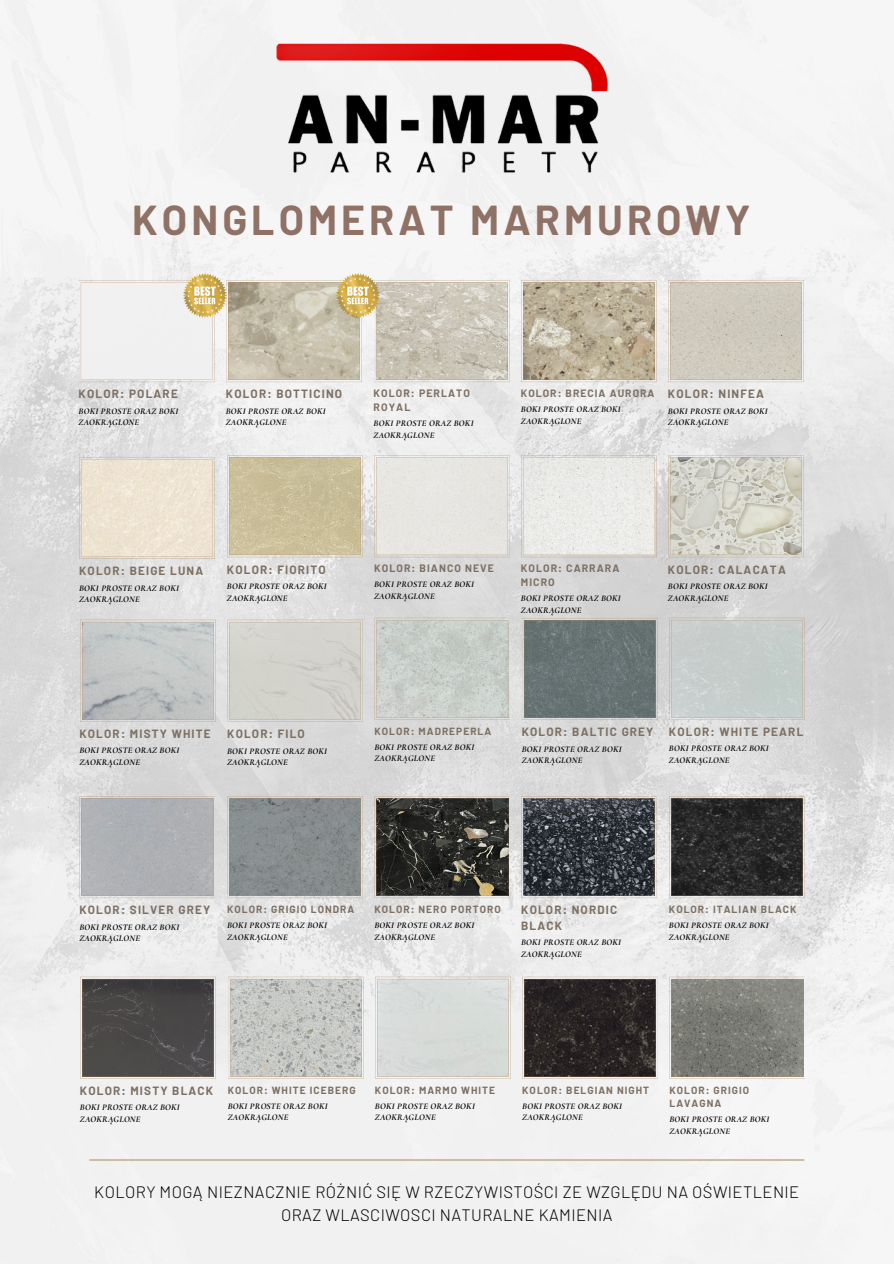
<style>
.page{position:relative;width:894px;height:1264px;background:#fff}
.page>*{position:absolute;margin:0;border:0;box-sizing:border-box;transform-origin:0 0}
.t1{font:700 40.8px "Barlow";letter-spacing:.1em;color:#8f7166}
.t2{font:300 16.5px/22.5px "Barlow";letter-spacing:.025em;color:#000;text-align:center}
.t3{font:700 11.7px/15.6px "Barlow";letter-spacing:.1em;color:#7d7064}
.t4{font:700 10.5px/14px "Barlow";letter-spacing:.1em;color:#7d7064}
.t5{font:700 10.35px "Barlow";letter-spacing:.1em;color:#7d7064}
.t6{font:700 10.2px/13.6px "Barlow";letter-spacing:.1em;color:#7d7064}
.t7{font:italic 700 8.85px/11.7px "Cormorant Garamond";letter-spacing:.025em;color:#000}
</style>
<div class="page">
<img style="left:0;top:0;width:893px;height:1263px">
<hr style="left:89px;top:1159px;width:715px;height:1px;background:#b3916b">
<img style="left:266px;top:37px;width:349px;height:146px">
<svg style="left:521px;top:280px;width:135px;height:102px;background:#bcb19b"></svg>
<svg style="left:373px;top:280px;width:136px;height:102px;background:#cdc7ba"></svg>
<svg style="left:226px;top:280px;width:135px;height:102px;background:#c6bfab"></svg>
<div style="left:79px;top:280px;width:135px;height:102px;background:#f0f0f0"></div>
<img style="left:184px;top:274px;width:42px;height:44px">
<svg style="left:669px;top:796px;width:135px;height:102px;background:#353534"></svg>
<svg style="left:667px;top:455px;width:136px;height:102px;background:#d0cfc4"></svg>
<svg style="left:521px;top:455px;width:135px;height:102px;background:#e8e8e5"></svg>
<svg style="left:227px;top:619px;width:136px;height:102px;background:#d2d1ca"></svg>
<svg style="left:227px;top:796px;width:136px;height:102px;background:#8a9090"></svg>
<svg style="left:669px;top:618px;width:135px;height:101px;background:#c7cdcb"></svg>
<svg style="left:79px;top:457px;width:136px;height:102px;background:#ece2d1"></svg>
<svg style="left:521px;top:796px;width:136px;height:102px;background:#464b50"></svg>
<svg style="left:374px;top:618px;width:136px;height:101px;background:#c8cdc8"></svg>
<svg style="left:79px;top:796px;width:136px;height:102px;background:#b0b2b5"></svg>
<img style="left:336px;top:274px;width:43px;height:44px">
<svg style="left:667px;top:280px;width:136px;height:102px;background:#cfcabd"></svg>
<svg style="left:374px;top:796px;width:136px;height:102px;background:#403f3b"></svg>
<svg style="left:521px;top:618px;width:136px;height:101px;background:#6e7978"></svg>
<svg style="left:374px;top:455px;width:136px;height:102px;background:#e5e3df"></svg>
<svg style="left:227px;top:455px;width:136px;height:102px;background:#cac09d"></svg>
<svg style="left:80px;top:619px;width:136px;height:102px;background:#c2c5c4"></svg>
<svg style="left:669px;top:976px;width:136px;height:102px;background:#85857e"></svg>
<svg style="left:228px;top:976px;width:135px;height:102px;background:#c4c5c2"></svg>
<svg style="left:80px;top:976px;width:136px;height:102px;background:#545251"></svg>
<svg style="left:375px;top:976px;width:135px;height:102px;background:#d8dbd8"></svg>
<svg style="left:522px;top:976px;width:136px;height:102px;background:#393333"></svg>
<p class="t1" style="left:132px;top:194px;width:619px">KONGLOMERAT MARMUROWY</p>
<h3 class="t3" style="left:79px;top:386px;width:101px">KOLOR: POLARE</h3>
<p class="t7" style="left:79px;top:405px;width:101px">BOKI PROSTE ORAZ BOKI<br>ZAOKRĄGLONE</p>
<h3 class="t3" style="left:226px;top:386px;width:118px">KOLOR: BOTTICINO</h3>
<p class="t7" style="left:226px;top:405px;width:101px">BOKI PROSTE ORAZ BOKI<br>ZAOKRĄGLONE</p>
<p class="t4" style="left:373px;top:386px;width:98px">KOLOR: PERLATO<br>ROYAL</p>
<p class="t7" style="left:373px;top:418px;width:101px">BOKI PROSTE ORAZ BOKI<br>ZAOKRĄGLONE</p>
<p class="t5" style="left:520px;top:387px;width:135px">KOLOR: BRECIA AURORA</p>
<p class="t7" style="left:520px;top:403px;width:101px">BOKI PROSTE ORAZ BOKI<br>ZAOKRĄGLONE</p>
<h3 class="t3" style="left:667px;top:386px;width:98px">KOLOR: NINFEA</h3>
<p class="t7" style="left:667px;top:405px;width:101px">BOKI PROSTE ORAZ BOKI<br>ZAOKRĄGLONE</p>
<h3 class="t3" style="left:79px;top:562px;width:126px">KOLOR: BEIGE LUNA</h3>
<p class="t7" style="left:79px;top:582px;width:101px">BOKI PROSTE ORAZ BOKI<br>ZAOKRĄGLONE</p>
<h3 class="t3" style="left:227px;top:561px;width:100px">KOLOR: FIORITO</h3>
<p class="t7" style="left:227px;top:580px;width:101px">BOKI PROSTE ORAZ BOKI<br>ZAOKRĄGLONE</p>
<p class="t3" style="left:79px;top:725px;width:133px">KOLOR: MISTY WHITE</p>
<p class="t7" style="left:79px;top:744px;width:101px">BOKI PROSTE ORAZ BOKI<br>ZAOKRĄGLONE</p>
<p class="t3" style="left:227px;top:725px;width:79px">KOLOR: FILO</p>
<p class="t7" style="left:227px;top:745px;width:101px">BOKI PROSTE ORAZ BOKI<br>ZAOKRĄGLONE</p>
<p class="t4" style="left:374px;top:561px;width:121px">KOLOR: BIANCO NEVE</p>
<p class="t7" style="left:374px;top:579px;width:101px">BOKI PROSTE ORAZ BOKI<br>ZAOKRĄGLONE</p>
<p class="t4" style="left:520px;top:561px;width:100px">KOLOR: CARRARA<br>MICRO</p>
<p class="t7" style="left:520px;top:593px;width:101px">BOKI PROSTE ORAZ BOKI<br>ZAOKRĄGLONE</p>
<h3 class="t3" style="left:667px;top:561px;width:119px">KOLOR: CALACATA</h3>
<p class="t7" style="left:667px;top:580px;width:101px">BOKI PROSTE ORAZ BOKI<br>ZAOKRĄGLONE</p>
<p class="t6" style="left:374px;top:723px;width:118px">KOLOR: MADREPERLA</p>
<p class="t7" style="left:374px;top:741px;width:101px">BOKI PROSTE ORAZ BOKI<br>ZAOKRĄGLONE</p>
<h3 class="t3" style="left:521px;top:723px;width:133px">KOLOR: BALTIC GREY</h3>
<p class="t7" style="left:521px;top:742px;width:101px">BOKI PROSTE ORAZ BOKI<br>ZAOKRĄGLONE</p>
<h3 class="t3" style="left:668px;top:723px;width:136px">KOLOR: WHITE PEARL</h3>
<p class="t7" style="left:668px;top:742px;width:101px">BOKI PROSTE ORAZ BOKI<br>ZAOKRĄGLONE</p>
<h3 class="t3" style="left:79px;top:901px;width:132px">KOLOR: SILVER GREY</h3>
<p class="t7" style="left:79px;top:921px;width:101px">BOKI PROSTE ORAZ BOKI<br>ZAOKRĄGLONE</p>
<p class="t6" style="left:227px;top:902px;width:128px">KOLOR: GRIGIO LONDRA</p>
<p class="t7" style="left:227px;top:919px;width:101px">BOKI PROSTE ORAZ BOKI<br>ZAOKRĄGLONE</p>
<p class="t6" style="left:374px;top:902px;width:128px">KOLOR: NERO PORTORO</p>
<p class="t7" style="left:374px;top:919px;width:101px">BOKI PROSTE ORAZ BOKI<br>ZAOKRĄGLONE</p>
<h3 class="t3" style="left:521px;top:901px;width:97px">KOLOR: NORDIC<br>BLACK</h3>
<p class="t7" style="left:521px;top:936px;width:101px">BOKI PROSTE ORAZ BOKI<br>ZAOKRĄGLONE</p>
<p class="t6" style="left:668px;top:902px;width:129px">KOLOR: ITALIAN BLACK</p>
<p class="t7" style="left:668px;top:919px;width:101px">BOKI PROSTE ORAZ BOKI<br>ZAOKRĄGLONE</p>
<h3 class="t3" style="left:80px;top:1082px;width:135px">KOLOR: MISTY BLACK</h3>
<p class="t7" style="left:80px;top:1101px;width:101px">BOKI PROSTE ORAZ BOKI<br>ZAOKRĄGLONE</p>
<p class="t6" style="left:228px;top:1082px;width:129px">KOLOR: WHITE ICEBERG</p>
<p class="t7" style="left:228px;top:1099px;width:101px">BOKI PROSTE ORAZ BOKI<br>ZAOKRĄGLONE</p>
<p class="t6" style="left:375px;top:1082px;width:122px">KOLOR: MARMO WHITE</p>
<p class="t7" style="left:375px;top:1099px;width:101px">BOKI PROSTE ORAZ BOKI<br>ZAOKRĄGLONE</p>
<p class="t6" style="left:522px;top:1082px;width:128px">KOLOR: BELGIAN NIGHT</p>
<p class="t7" style="left:522px;top:1099px;width:101px">BOKI PROSTE ORAZ BOKI<br>ZAOKRĄGLONE</p>
<p class="t6" style="left:669px;top:1082px;width:81px">KOLOR: GRIGIO<br>LAVAGNA</p>
<p class="t7" style="left:669px;top:1113px;width:101px">BOKI PROSTE ORAZ BOKI<br>ZAOKRĄGLONE</p>
<h2 class="t2" style="left:94px;top:1180px;width:706px">KOLORY MOGĄ NIEZNACZNIE RÓŻNIĆ SIĘ W RZECZYWISTOŚCI ZE WZGLĘDU NA OŚWIETLENIE<br>ORAZ WLASCIWOSCI NATURALNE KAMIENIA</h2>
</div>
